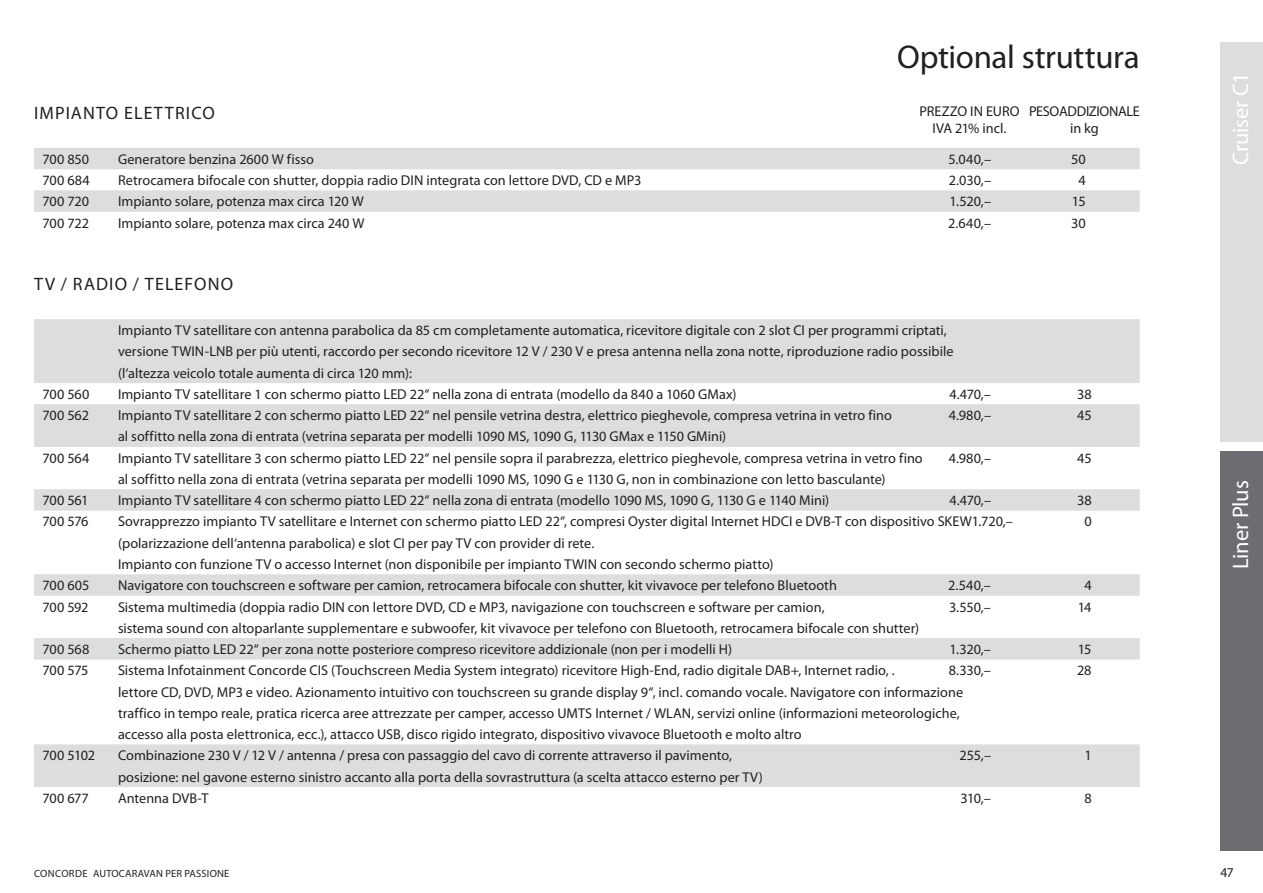
<style>
.page{position:relative;width:1263px;height:893px;background:#fff}
.page>*{position:absolute;margin:0;border:0;box-sizing:border-box;transform-origin:0 0}
.t1{font:33px "Myriad Pro";color:#231f20}
.t2{font:22.5px "Myriad Pro";letter-spacing:-.015em;color:#fff}
.t3{font:18px "Myriad Pro";letter-spacing:.07em;color:#231f20}
.t4{font:14.25px/21.3px "Myriad Pro";color:#231f20}
.t5{font:14.25px/17px "Myriad Pro";letter-spacing:-.03em;color:#231f20;text-align:center}
.t6{font:13.5px "Myriad Pro";color:#231f20}
.t7{font:10.5px "Myriad Pro";letter-spacing:.02em;color:#231f20}
</style>
<div class="page">
<div style="left:1220px;top:43px;width:43px;height:399px;background:#dcdddf"></div>
<div style="left:1220px;top:451px;width:43px;height:399px;background:#6c6d70"></div>
<div style="left:34px;top:319px;width:1106px;height:22px;background:#dcdddf"></div>
<div style="left:34px;top:340px;width:1106px;height:22px;background:#dcdddf"></div>
<div style="left:34px;top:362px;width:1106px;height:21px;background:#dcdddf"></div>
<div style="left:34px;top:404px;width:1106px;height:22px;background:#dcdddf"></div>
<div style="left:34px;top:425px;width:1106px;height:22px;background:#dcdddf"></div>
<div style="left:34px;top:489px;width:1106px;height:22px;background:#dcdddf"></div>
<div style="left:34px;top:574px;width:1106px;height:22px;background:#dcdddf"></div>
<div style="left:34px;top:638px;width:1106px;height:21px;background:#dcdddf"></div>
<div style="left:34px;top:744px;width:1106px;height:22px;background:#dcdddf"></div>
<div style="left:34px;top:766px;width:1106px;height:21px;background:#dcdddf"></div>
<div style="left:34px;top:148px;width:1106px;height:21px;background:#dcdddf"></div>
<div style="left:34px;top:190px;width:1106px;height:22px;background:#dcdddf"></div>
<p class="t3" style="left:34px;top:102px;width:182px">impianto elettrico</p>
<h1 class="t1" style="left:897px;top:36px;width:244px">Optional struttura</h1>
<p class="t4" style="left:932px;top:103px;width:76px;line-height:17px;text-indent:-13px">PREZZO IN EURO<br>IVA 21% incl.</p>
<p class="t5" style="left:1029px;top:103px;width:110px">PESO ADDIZIONALE in kg</p>
<p class="t4" style="left:43px;top:148px;width:67px">700 850 G</p>
<p class="t4" style="left:127px;top:148px;width:188px">eneratore benzina 2600 W fisso</p>
<p class="t4" style="left:948px;top:148px;width:44px">5.040,–</p>
<p class="t4" style="left:1071px;top:148px;width:16px">50</p>
<p class="t4" style="left:43px;top:169px;width:67px">700 684 R</p>
<p class="t4" style="left:126px;top:169px;width:517px">etrocamera bifocale con shutter, doppia radio DIN integrata con lettore DVD, CD e MP3</p>
<p class="t4" style="left:949px;top:169px;width:44px">2.030,–</p>
<p class="t4" style="left:1078px;top:169px;width:9px">4</p>
<p class="t4" style="left:43px;top:191px;width:323px">700 720 I mpianto solare, potenza max circa 120 W</p>
<p class="t4" style="left:949px;top:191px;width:43px">1.520,–</p>
<p class="t4" style="left:1072px;top:191px;width:15px">15</p>
<p class="t4" style="left:43px;top:212px;width:324px">700 722 I mpianto solare, potenza max circa 240 W</p>
<p class="t4" style="left:948px;top:212px;width:45px">2.640,–</p>
<p class="t4" style="left:1071px;top:212px;width:16px">30</p>
<p class="t3" style="left:34px;top:273px;width:174px">TV / RADIO / TELEFONO</p>
<p class="t4" style="left:118px;top:319px;width:830px">I mpianto TV satellitare con antenna parabolica da 85 cm completamente automatica, ricevitore digitale con 2 slot CI per programmi criptati,</p>
<p class="t4" style="left:118px;top:341px;width:837px">versione TWIN-LNB per più utenti, raccordo per secondo ricevitore 12 V / 230 V e presa antenna nella zona notte, riproduzione radio possibile</p>
<p class="t4" style="left:118px;top:362px;width:295px">(l‘altezza veicolo totale aumenta di circa 120 mm):</p>
<p class="t4" style="left:43px;top:383px;width:696px">700 560 I mpianto TV satellitare 1 con schermo piatto LED 22“ nella zona di entrata (modello da 840 a 1060 GMax)</p>
<p class="t4" style="left:950px;top:383px;width:43px">4.470,–</p>
<p class="t4" style="left:1077px;top:383px;width:16px">38</p>
<p class="t4" style="left:43px;top:404px;width:851px">700 562 I mpianto TV satellitare 2 con schermo piatto LED 22“ nel pensile vetrina destra, elettrico pieghevole, compresa vetrina in vetro fino</p>
<p class="t4" style="left:949px;top:404px;width:44px">4.980,–</p>
<p class="t4" style="left:1077px;top:404px;width:16px">45</p>
<p class="t4" style="left:43px;top:426px;width:882px;text-indent:75px">al soffitto nella zona di entrata (vetrina separata per modelli 1090 MS, 1090 G, 1130 GMax e 1150 GMini)<br>700 564 I mpianto TV satellitare 3 con schermo piatto LED 22“ nel pensile sopra il parabrezza, elettrico pieghevole, compresa vetrina in vetro fino</p>
<p class="t4" style="left:949px;top:447px;width:44px">4.980,–</p>
<p class="t4" style="left:1077px;top:447px;width:16px">45</p>
<p class="t4" style="left:43px;top:468px;width:845px;text-indent:75px">al soffitto nella zona di entrata (vetrina separata per modelli 1090 MS, 1090 G e 1130 G, non in combinazione con letto basculante)<br>700 561 I mpianto TV satellitare 4 con schermo piatto LED 22“ nella zona di entrata (modello 1090 MS, 1090 G, 1130 G e 1140 Mini)</p>
<p class="t4" style="left:950px;top:490px;width:43px">4.470,–</p>
<p class="t4" style="left:1077px;top:490px;width:16px">38</p>
<p class="t4" style="left:43px;top:511px;width:65px">700 576 S</p>
<p class="t4" style="left:125px;top:511px;width:889px">ovrapprezzo impianto TV satellitare e Internet con schermo piatto LED 22“, compresi Oyster digital Internet HDCI e DVB-T con dispositivo SKEW1.720,–</p>
<p class="t4" style="left:1084px;top:511px;width:9px">0</p>
<p class="t4" style="left:118px;top:532px;width:657px">(polarizzazione dell‘antenna parabolica) e slot CI per pay TV con provider di rete.<br>I mpianto con funzione TV o accesso Internet (non disponibile per impianto TWIN con secondo schermo piatto)</p>
<p class="t4" style="left:43px;top:575px;width:67px">700 605 N</p>
<p class="t4" style="left:127px;top:575px;width:711px">avigatore con touchscreen e software per camion, retrocamera bifocale con shutter, kit vivavoce per telefono Bluetooth</p>
<p class="t4" style="left:948px;top:575px;width:45px">2.540,–</p>
<p class="t4" style="left:1084px;top:575px;width:9px">4</p>
<p class="t4" style="left:43px;top:596px;width:65px">700 592 S</p>
<p class="t4" style="left:125px;top:596px;width:701px">istema multimedia (doppia radio DIN con lettore DVD, CD e MP3, navigazione con touchscreen e software per camion,</p>
<p class="t4" style="left:949px;top:596px;width:44px">3.550,–</p>
<p class="t4" style="left:1078px;top:596px;width:15px">14</p>
<p class="t4" style="left:118px;top:617px;width:803px">sistema sound con altoparlante supplementare e subwoofer, kit vivavoce per telefono con Bluetooth, retrocamera bifocale con shutter)</p>
<p class="t4" style="left:43px;top:638px;width:66px">700 568 S</p>
<p class="t4" style="left:125px;top:638px;width:608px">chermo piatto LED 22“ per zona notte posteriore compreso ricevitore addizionale (non per i modelli H)</p>
<p class="t4" style="left:949px;top:638px;width:43px">1.320,–</p>
<p class="t4" style="left:1078px;top:638px;width:15px">15</p>
<p class="t4" style="left:43px;top:660px;width:65px">700 575 S</p>
<p class="t4" style="left:125px;top:660px;width:771px">istema Infotainment Concorde CIS (Touchscreen Media System integrato) ricevitore High-End, radio digitale DAB+, Internet radio, .</p>
<p class="t4" style="left:949px;top:660px;width:44px">8.330,–</p>
<p class="t4" style="left:1077px;top:660px;width:16px">28</p>
<p class="t4" style="left:118px;top:681px;width:847px">lettore CD, DVD, MP3 e video. Azionamento intuitivo con touchscreen su grande display 9“, incl. comando vocale. Navigatore con informazione traffico in tempo reale, pratica ricerca aree attrezzate per camper, accesso UMTS Internet / WLAN, servizi online (informazioni meteorologiche, accesso alla posta elettronica, ecc.), attacco US B, disco rigido integrato, dispositivo vivavoce Bluetooth e molto altro</p>
<p class="t4" style="left:43px;top:745px;width:54px">700 5102</p>
<p class="t4" style="left:118px;top:745px;width:616px">Combinazione 230 V / 12 V / antenna / presa con passaggio del cavo di corrente attraverso il pavimento,</p>
<p class="t4" style="left:959px;top:745px;width:33px">255,–</p>
<p class="t4" style="left:1084px;top:745px;width:9px">1</p>
<p class="t4" style="left:118px;top:766px;width:646px">posizione: nel gavone esterno sinistro accanto alla porta della sovrastruttura (a scelta attacco esterno per TV)</p>
<p class="t4" style="left:43px;top:787px;width:48px">700 677</p>
<p class="t4" style="left:118px;top:787px;width:88px">Antenna DVB-T</p>
<p class="t4" style="left:960px;top:787px;width:32px">310,–</p>
<p class="t4" style="left:1084px;top:787px;width:9px">8</p>
<p class="t7" style="left:34px;top:867px;width:197px">Concorde Autocaravan per passione</p>
<h2 class="t2" style="left:1227px;top:165px;width:94px;rotate:-90deg">Cruiser C1</h2>
<h2 class="t2" style="left:1227px;top:569px;width:90px;rotate:-90deg">Liner Plus</h2>
<p class="t6" style="left:1220px;top:864px;width:15px">47</p>
</div>
